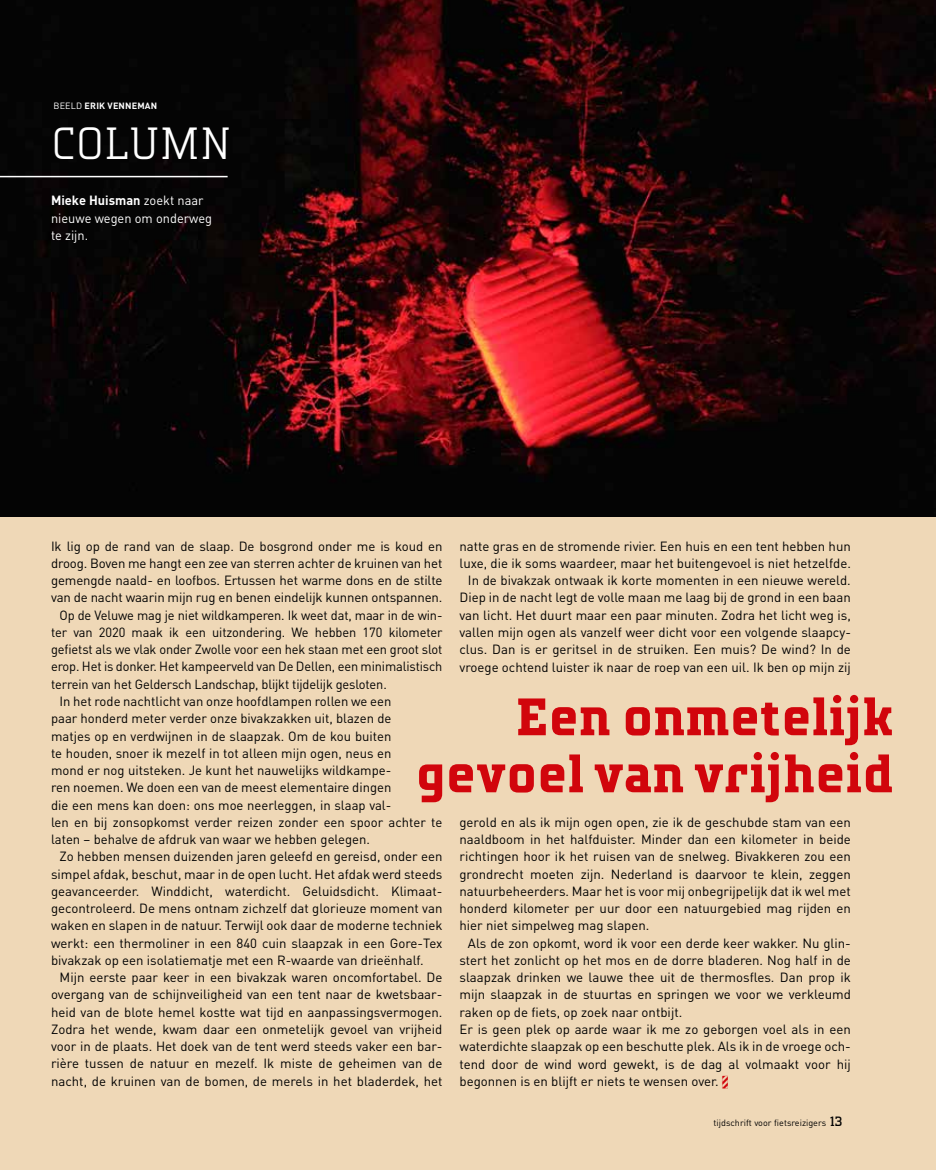
<style>
.page{position:relative;width:936px;height:1170px;background:#fff}
.page>*{position:absolute;margin:0;border:0;box-sizing:border-box;transform-origin:0 0}
.t1{font:700 52.5px/57px "TT Polls";color:#d1050c;text-align:right}
.t2{font:300 45px "TT Polls";color:#fff}
.t3{font:13.2px/17.2px "DIN Pro";color:#000;text-align:right}
.t4{font:13.2px/17.2px "DIN Pro";color:#fff}
.t5{font:9px "DIN Pro";color:#000}
.t6{font:700 9px "DIN Pro";letter-spacing:.02em;color:#fff}
.s1{font-weight:400}
.s2{font-weight:700}
.s3{font-family:"Road Warning Sign";font-size:12.75px;color:#d1050c}
.s4{font-family:"TT Polls";font-size:13.5px}
</style>
<div class="page">
<div style="left:0;top:0;width:935px;height:1169px;background:#efd8b7"></div>
<img style="left:0;top:0;width:935px;height:516px">
<hr style="left:0;top:176px;width:227px;height:1px;background:#fff">
<p class="t6" style="left:53px;top:100px;width:105px"><span class="s1">BEELD</span> ERIK VENNEMAN</p>
<h2 class="t2" style="left:51px;top:117px;width:182px">COLUMN</h2>
<p class="t4" style="left:51px;top:191px;width:163px"><span class="s2">Mieke Huisman</span> zoekt naar nieuwe wegen om onderweg te zijn.</p>
<p class="t3" style="left:51px;top:536px;width:393px">Ik lig op de rand van de slaap. De bosgrond onder me is koud en</p>
<p class="t3" style="left:51px;top:554px;width:393px">droog. Boven me hangt een zee van sterren achter de kruinen van het</p>
<p class="t3" style="left:51px;top:571px;width:393px">gemengde naald- en loofbos. Ertussen het warme dons en de stilte</p>
<p class="t3" style="left:51px;top:588px;width:393px">van de nacht waarin mijn rug en benen eindelijk kunnen ontspannen.</p>
<p class="t3" style="left:60px;top:605px;width:384px">Op de Veluwe mag je niet wildkamperen. Ik weet dat, maar in de win-</p>
<p class="t3" style="left:51px;top:623px;width:393px">ter van 2020 maak ik een uitzondering. We hebben 170 kilometer</p>
<p class="t3" style="left:51px;top:640px;width:393px">gefietst als we vlak onder Zwolle voor een hek staan met een groot slot</p>
<p class="t3" style="left:51px;top:657px;width:393px">erop. Het is donker. Het kampeerveld van De Dellen, een minimalistisch</p>
<p class="t3" style="left:51px;top:674px;width:337px">terrein van het Geldersch Landschap, blijkt tijdelijk gesloten.</p>
<p class="t3" style="left:60px;top:692px;width:333px">In het rode nachtlicht van onze hoofdlampen rollen we een</p>
<p class="t3" style="left:51px;top:709px;width:342px">paar honderd meter verder onze bivakzakken uit, blazen de</p>
<p class="t3" style="left:51px;top:726px;width:342px">matjes op en verdwijnen in de slaapzak. Om de kou buiten</p>
<p class="t3" style="left:51px;top:743px;width:342px">te houden, snoer ik mezelf in tot alleen mijn ogen, neus en</p>
<p class="t3" style="left:51px;top:761px;width:342px">mond er nog uitsteken. Je kunt het nauwelijks wildkampe-</p>
<p class="t3" style="left:51px;top:778px;width:342px">ren noemen. We doen een van de meest elementaire dingen</p>
<p class="t3" style="left:51px;top:795px;width:342px">die een mens kan doen: ons moe neerleggen, in slaap val-</p>
<p class="t3" style="left:51px;top:812px;width:393px">len en bij zonsopkomst verder reizen zonder een spoor achter te</p>
<p class="t3" style="left:51px;top:830px;width:320px">laten – behalve de afdruk van waar we hebben gelegen.</p>
<p class="t3" style="left:60px;top:847px;width:384px">Zo hebben mensen duizenden jaren geleefd en gereisd, onder een</p>
<p class="t3" style="left:51px;top:864px;width:393px">simpel afdak, beschut, maar in de open lucht. Het afdak werd steeds</p>
<p class="t3" style="left:51px;top:881px;width:391px">geavanceerder. Winddicht, waterdicht. Geluidsdicht. Klimaat-</p>
<p class="t3" style="left:51px;top:899px;width:393px">gecontroleerd. De mens ontnam zichzelf dat glorieuze moment van</p>
<p class="t3" style="left:51px;top:916px;width:393px">waken en slapen in de natuur. Terwijl ook daar de moderne techniek</p>
<p class="t3" style="left:51px;top:933px;width:393px">werkt: een thermoliner in een 840 cuin slaapzak in een Gore-Tex</p>
<p class="t3" style="left:51px;top:950px;width:374px">bivakzak op een isolatiematje met een R-waarde van drieënhalf.</p>
<p class="t3" style="left:60px;top:968px;width:384px">Mijn eerste paar keer in een bivakzak waren oncomfortabel. De</p>
<p class="t3" style="left:51px;top:985px;width:393px">overgang van de schijnveiligheid van een tent naar de kwetsbaar-</p>
<p class="t3" style="left:51px;top:1002px;width:393px">heid van de blote hemel kostte wat tijd en aanpassingsvermogen.</p>
<p class="t3" style="left:51px;top:1019px;width:393px">Zodra het wende, kwam daar een onmetelijk gevoel van vrijheid</p>
<p class="t3" style="left:51px;top:1037px;width:393px">voor in de plaats. Het doek van de tent werd steeds vaker een bar-</p>
<p class="t3" style="left:51px;top:1054px;width:393px">rière tussen de natuur en mezelf. Ik miste de geheimen van de</p>
<p class="t3" style="left:51px;top:1071px;width:393px">nacht, de kruinen van de bomen, de merels in het bladerdek, het</p>
<p class="t3" style="left:459px;top:536px;width:393px">natte gras en de stromende rivier. Een huis en een tent hebben hun luxe, die ik soms waardeer, maar het buitengevoel is niet hetzelfde.<br>In de bivakzak ontwaak ik korte momenten in een nieuwe wereld.<br>Diep in de nacht legt de volle maan me laag bij de grond in een baan van licht. Het duurt maar een paar minuten. Zodra het licht weg is, vallen mijn ogen als vanzelf weer dicht voor een volgende slaapcy&shy;clus. Dan is er geritsel in de struiken. Een muis? De wind? In de vroege ochtend luister ik naar de roep van een uil. Ik ben op mijn zij</p>
<h1 class="t1" style="left:415px;top:689px;width:479px">Een onmetelijk gevoel van vrijheid</h1>
<p class="t3" style="left:459px;top:812px;width:393px;text-align:justify">gerold en als ik mijn ogen open, zie ik de geschubde stam van een naaldboom in het halfduister. Minder dan een kilometer in beide richtingen hoor ik het ruisen van de snelweg. Bivakkeren zou een grondrecht moeten zijn. Nederland is daarvoor te klein, zeggen natuurbeheerders. Maar het is voor mij onbegrijpelijk dat ik wel met honderd kilometer per uur door een natuurgebied mag rijden en hier niet simpelweg mag slapen.</p>
<p class="t3" style="left:459px;top:933px;width:393px;text-align:left;text-indent:9px">Als de zon opkomt, word ik voor een derde keer wakker. Nu glin&shy;stert het zonlicht op het mos en de dorre bladeren. Nog half in de slaapzak drinken we lauwe thee uit de thermosfles. Dan prop ik mijn slaapzak in de stuurtas en springen we voor we verkleumd raken op de fiets, op zoek naar ontbijt.<br>Er is geen plek op aarde waar ik me zo geborgen voel als in een waterdichte slaapzak op een beschutte plek. Als ik in de vroege och&shy;tend door de wind word gewekt, is de dag al volmaakt voor hij begonnen is en blijft er niets te wensen over. <span class="s3">b</span></p>
<p class="t5" style="left:713px;top:1116px;width:130px">tijdschrift voor fietsreizigers <span class="s4">13</span></p>
</div>
